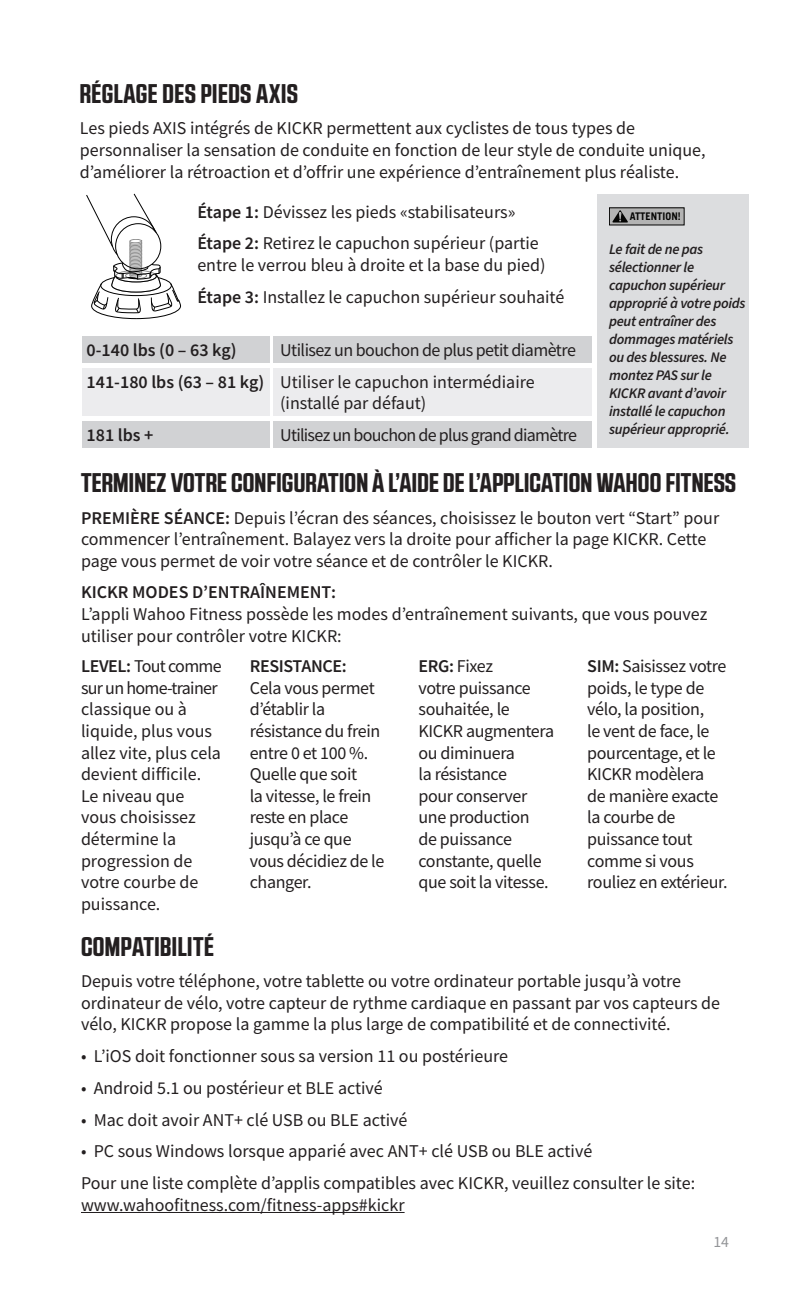
<style>
.page{position:relative;width:810px;height:1296px;background:#fff}
.page>*{position:absolute;margin:0;border:0;box-sizing:border-box;transform-origin:0 0}
.Headline{font:700 27px "RB No 2.1 a";letter-spacing:.01em;color:#231f20}
.t1{font:18px/21.6px "Source Sans Pro";color:#231f20}
.t2{font:18px/21.6px "Source Sans Pro";letter-spacing:-.02em;color:#231f20}
.t3{font:18px "Source Sans Pro";letter-spacing:-.03em;color:#231f20}
.t4{font:18px "Source Sans Pro";letter-spacing:-.04em;color:#231f20}
.t5{font:600 18px "Source Sans Pro";color:#231f20}
.t6{font:15.75px "Source Sans Pro";color:#939598}
.t7{font:italic 600 14.62px/18px "Source Sans Pro";letter-spacing:-.02em;color:#231f20}
.t8{font:700 10.58px "Trade Gothic";color:#050504}
.s1{font-weight:600}
</style>
<div class="page">
<hr style="left:81px;top:1212px;width:324px;height:1px;background:#231f20">
<svg style="left:86px;top:193px;width:95px;height:126px"></svg>
<div style="left:82px;top:336px;width:187px;height:27px;background:#d1d2d4"></div>
<div style="left:273px;top:336px;width:318px;height:27px;background:#d1d2d4"></div>
<div style="left:82px;top:368px;width:187px;height:48px;background:#ececee"></div>
<div style="left:273px;top:368px;width:318px;height:48px;background:#ececee"></div>
<div style="left:82px;top:421px;width:187px;height:27px;background:#d1d2d4"></div>
<div style="left:273px;top:421px;width:318px;height:27px;background:#d1d2d4"></div>
<div style="left:597px;top:194px;width:152px;height:254px;background:#dcdddf"></div>
<div style="left:609px;top:208px;width:75px;height:17px;background:#b3b3b3"></div>
<svg style="left:612px;top:210px;width:16px;height:13px"></svg>
<p class="Headline" style="left:80px;top:77px;width:220px">RÉGLAGE DES PIEDS AXIS</p>
<p class="t1" style="left:80px;top:117px;width:627px">Les pieds AXIS intégrés de KICKR permettent aux cyclistes de tous types de personnaliser la sensation de conduite en fonction de leur style de conduite unique, d’améliorer la rétroaction et d’offrir une expérience d’entraînement plus réaliste.</p>
<p class="t1" style="left:197px;top:201px;width:320px"><span class="s1">Étape 1:</span> Dévissez les pieds «stabilisateurs»</p>
<p class="t1" style="left:197px;top:232px;width:350px"><span class="s1">Étape 2:</span> Retirez le capuchon supérieur (partie entre le verrou bleu à droite et la base du pied)</p>
<p class="t1" style="left:197px;top:286px;width:369px"><span class="s1">Étape 3:</span> Installez le capuchon supérieur souhaité</p>
<p class="t5" style="left:87px;top:338px;width:152px">0-140 lbs (0 – 63 kg)</p>
<p class="t3" style="left:280px;top:339px;width:297px">Utilisez un bouchon de plus petit diamètre</p>
<p class="t1" style="left:280px;top:371px;width:256px;text-indent:-194px"><span class="s1">141-180 lbs (63 – 81 kg)</span> Utiliser le capuchon intermédiaire (installé par défaut)</p>
<p class="t5" style="left:87px;top:423px;width:68px">181 lbs +</p>
<p class="t4" style="left:280px;top:424px;width:298px">Utilisez un bouchon de plus grand diamètre</p>
<p class="t8" style="left:630px;top:209px;width:52px">ATTENTION!</p>
<p class="t7" style="left:609px;top:240px;width:138px">Le fait de ne pas sélectionner le capuchon supérieur approprié à votre poids peut entraîner des dommages matériels ou des blessures. Ne montez PAS sur le<br>KICKR avant d’avoir installé le capuchon supérieur approprié.</p>
<p class="Headline" style="left:81px;top:467px;width:657px">TERMINEZ VOTRE CONFIGURATION À L’AIDE DE L’APPLICATION WAHOO FITNESS</p>
<p class="t1" style="left:81px;top:507px;width:640px"><span class="s1">PREMIÈRE SÉANCE:</span> Depuis l’écran des séances, choisissez le bouton vert “Start” pour commencer l’entraînement. Balayez vers la droite pour afficher la page KICKR. Cette page vous permet de voir votre séance et de contrôler le KICKR.</p>
<p class="t1" style="left:81px;top:582px;width:628px"><span class="s1">KICKR MODES D’ENTRAÎNEMENT:<br></span>L’appli Wahoo Fitness possède les modes d’entraînement suivants, que vous pouvez utiliser pour contrôler votre KICKR:</p>
<p class="t1" style="left:81px;top:655px;width:142px"><span class="s1">LEVEL:</span> Tout comme sur un home-trainer classique ou à liquide, plus vous allez vite, plus cela devient difficile.<br>Le niveau que vous choisissez détermine la progression de votre courbe de puissance.</p>
<p class="t2" style="left:250px;top:655px;width:136px"><span class="s1">RESISTANCE:<br></span>Cela vous permet d’établir la résistance du frein entre 0 et 100 %.<br>Quelle que soit<br>la vitesse, le frein reste en place jusqu’à ce que vous décidiez de le changer.</p>
<p class="t2" style="left:418px;top:655px;width:137px"><span class="s1">ERG:</span> Fixez<br>votre puissance souhaitée, le<br>KICKR augmentera ou diminuera<br>la résistance<br>pour conserver une production<br>de puissance constante, quelle que soit la vitesse.</p>
<p class="t2" style="left:587px;top:655px;width:142px"><span class="s1">SIM:</span> Saisissez votre poids, le type de vélo, la position,<br>le vent de face, le pourcentage, et le<br>KICKR modèlera<br>de manière exacte la courbe de puissance tout comme si vous rouliez en extérieur.</p>
<p class="Headline" style="left:81px;top:930px;width:134px">COMPATIBILITÉ</p>
<p class="t1" style="left:81px;top:970px;width:641px">Depuis votre téléphone, votre tablette ou votre ordinateur portable jusqu’à votre ordinateur de vélo, votre capteur de rythme cardiaque en passant par vos capteurs de vélo, KICKR propose la gamme la plus large de compatibilité et de connectivité.</p>
<p class="t1" style="left:81px;top:1045px;width:429px">• L’iOS doit fonctionner sous sa version 11 ou postérieure</p>
<p class="t1" style="left:81px;top:1077px;width:303px">• Android 5.1 ou postérieur et BLE activé</p>
<p class="t1" style="left:81px;top:1109px;width:328px">• Mac doit avoir ANT+ clé USB ou BLE activé</p>
<p class="t1" style="left:81px;top:1140px;width:513px">• PC sous Windows lorsque apparié avec ANT+ clé USB ou BLE activé</p>
<p class="t1" style="left:81px;top:1172px;width:616px">Pour une liste complète d’applis compatibles avec KICKR, veuillez consulter le site: www.wahoofitness.com/fitness-apps#kickr</p>
<p class="t6" style="left:713px;top:1232px;width:17px">14</p>
</div>
